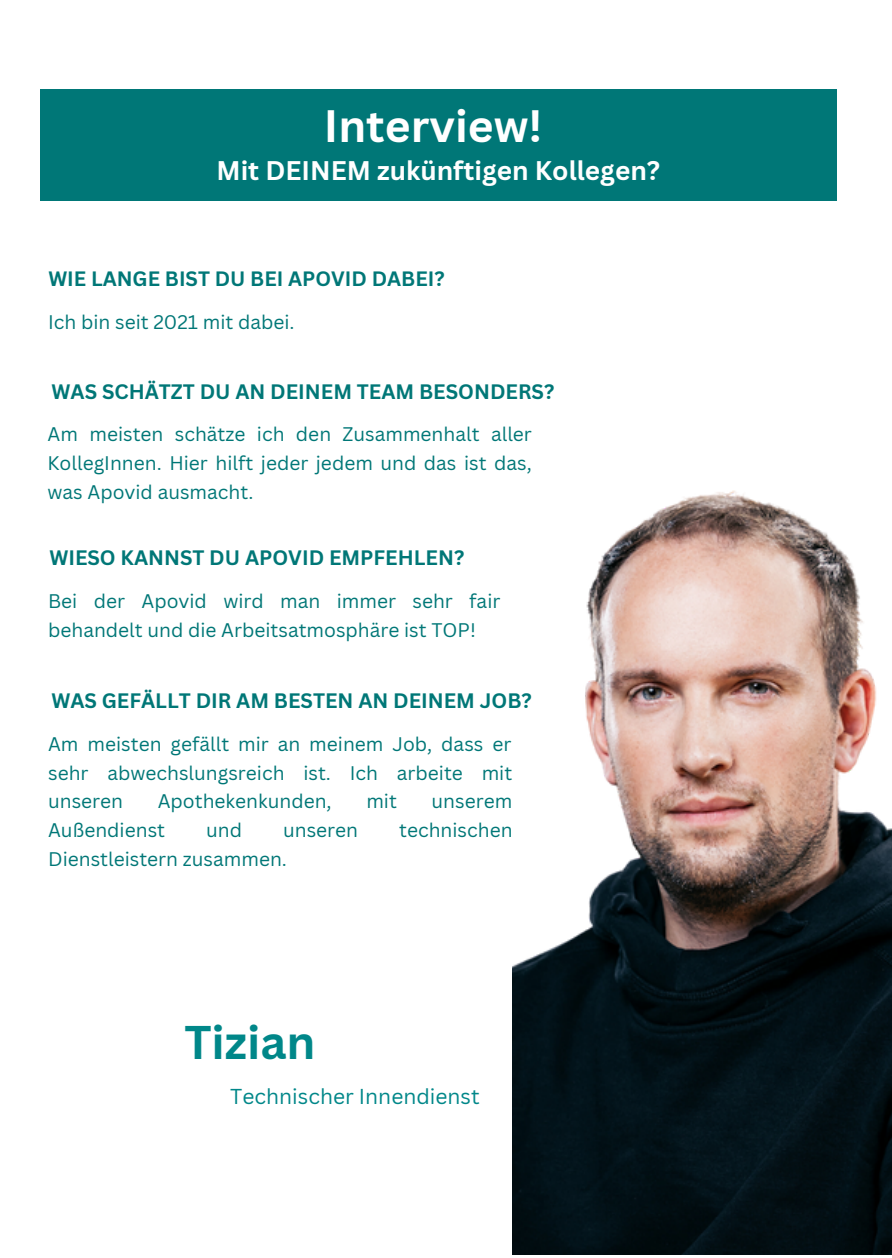
<style>
.page{position:relative;width:892px;height:1258px;background:#fff}
.page>*{position:absolute;margin:0;border:0;box-sizing:border-box;transform-origin:0 0}
.t1{font:700 45.9px "Canva Sans";color:#008789}
.t2{font:700 44.1px "Canva Sans";color:#fff}
.t3{font:700 26.1px "Canva Sans";color:#fff}
.t4{font:21px "Canva Sans";color:#008789}
.t5{font:700 20.4px "Canva Sans";color:#077}
.t6{font:700 20.1px "Canva Sans";color:#077}
.t7{font:19.2px/28.8px "Canva Sans";color:#077;text-align:justify}
</style>
<div class="page">
<img style="left:512px;top:490px;width:379px;height:765px">
<div style="left:40px;top:89px;width:796px;height:112px;background:#077"></div>
<p class="t2" style="left:324px;top:95px;width:220px">Interview!</p>
<p class="t3" style="left:216px;top:152px;width:445px">Mit DEINEM zukünftigen Kollegen?</p>
<p class="t6" style="left:48px;top:265px;width:398px">WIE LANGE BIST DU BEI APOVID DABEI?</p>
<p class="t7" style="left:48px;top:307px;width:248px">Ich bin seit 2021 mit dabei.</p>
<p class="t5" style="left:52px;top:377px;width:504px">WAS SCHÄTZT DU AN DEINEM TEAM BESONDERS?</p>
<p class="t7" style="left:48px;top:419px;width:486px">Am meisten schätze ich den Zusammenhalt aller KollegInnen. Hier hilft jeder jedem und das ist das, was Apovid ausmacht.</p>
<p class="t5" style="left:49px;top:543px;width:416px">WIESO KANNST DU APOVID EMPFEHLEN?</p>
<p class="t7" style="left:48px;top:586px;width:453px">Bei der Apovid wird man immer sehr fair behandelt und die Arbeitsatmosphäre ist TOP!</p>
<p class="t5" style="left:51px;top:687px;width:482px">WAS GEFÄLLT DIR AM BESTEN AN DEINEM JOB?</p>
<p class="t7" style="left:48px;top:729px;width:465px">Am meisten gefällt mir an meinem Job, dass er sehr abwechslungsreich ist. Ich arbeite mit unseren</p>
<p class="t7" style="left:158px;top:786px;width:175px">Apothekenkunden,</p>
<p class="t7" style="left:366px;top:786px;width:32px">mit</p>
<p class="t7" style="left:431px;top:786px;width:82px">unserem</p>
<p class="t7" style="left:48px;top:815px;width:118px">Außendienst</p>
<p class="t7" style="left:206px;top:815px;width:37px">und</p>
<p class="t7" style="left:283px;top:815px;width:77px">unseren</p>
<p class="t7" style="left:399px;top:815px;width:115px">technischen</p>
<p class="t7" style="left:48px;top:844px;width:240px">Dienstleistern zusammen.</p>
<p class="t1" style="left:184px;top:1010px;width:133px">Tizian</p>
<p class="t4" style="left:230px;top:1081px;width:251px">Technischer Innendienst</p>
</div>
